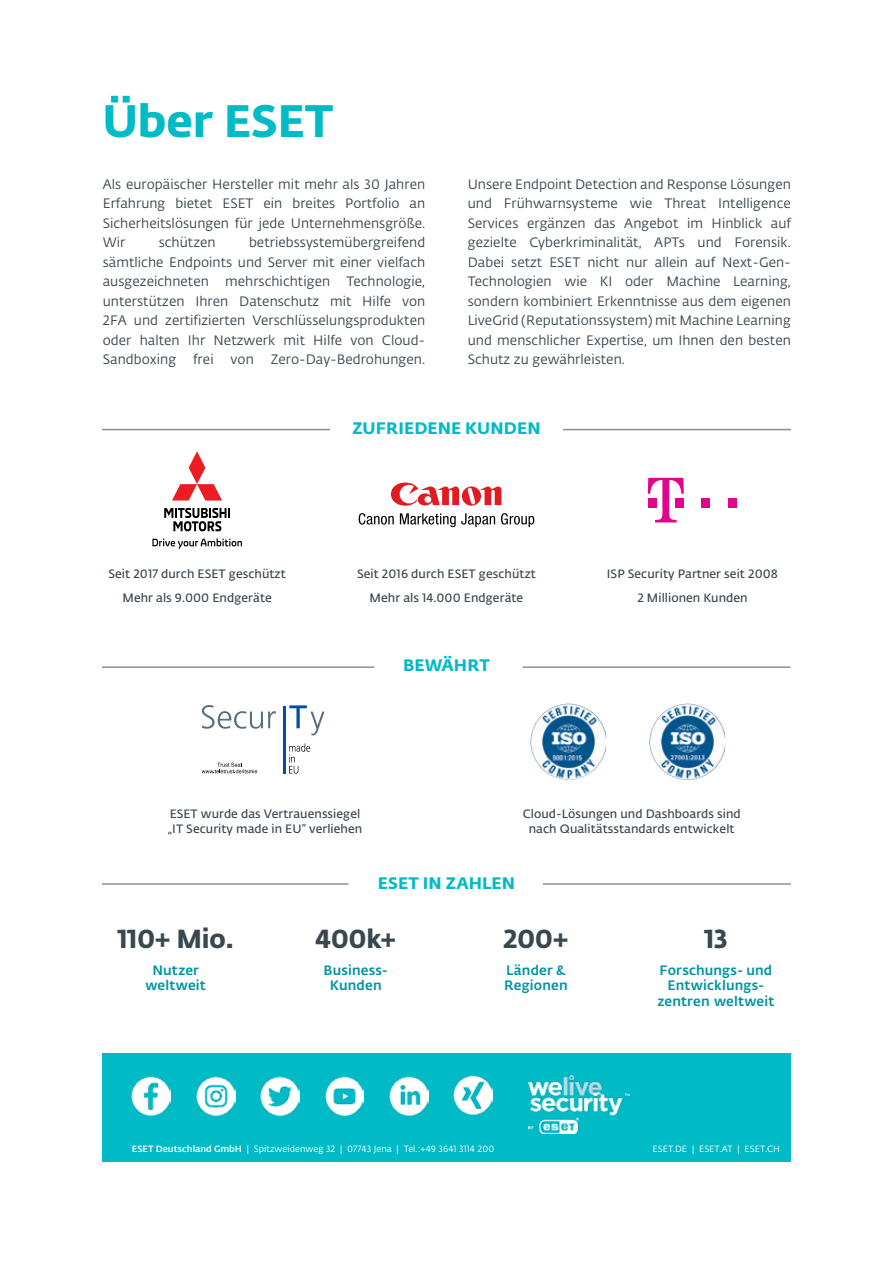
<style>
.page{position:relative;width:893px;height:1263px;background:#fff}
.page>*{position:absolute;margin:0;border:0;box-sizing:border-box;transform-origin:0 0}
.t1{font:45px "Fedra Sans Alt Pro Bold LF";color:#00bac6}
.t2{font:25.8px "Fedra Sans Alt Pro Bold LF";color:#39474f}
.t3{font:16.5px "Fedra Sans Alt Pro Bold LF";letter-spacing:.01em;color:#00bac6}
.t4{font:13.5px/19.5px "Fedra Sans Alt Pro Book LF";letter-spacing:.005em;color:#39474f;text-align:justify}
.t5{font:13.5px/15.8px "Fedra Sans Alt Pro Med LF";letter-spacing:.01em;color:#0094a1;text-align:center}
.t6{font:12px/23.5px "Fedra Sans Alt Pro Demi LF";letter-spacing:.005em;color:#39474f;text-align:center}
.t7{font:9px "Fedra Sans Alt Pro Book LF";letter-spacing:.005em;color:#fff}
.s1{font-family:"Fedra Sans Alt Pro Med LF"}
</style>
<div class="page">
<hr style="left:102px;top:429px;width:228px;height:1px;background:#879197">
<hr style="left:563px;top:429px;width:228px;height:1px;background:#879197">
<svg style="left:202px;top:763px;width:55px;height:11px"></svg>
<hr style="left:283px;top:705px;width:3px;height:68px;background:#034ea2">
<svg style="left:202px;top:705px;width:74px;height:24px"></svg>
<svg style="left:289px;top:705px;width:35px;height:30px"></svg>
<svg style="left:289px;top:743px;width:21px;height:31px"></svg>
<img style="left:530px;top:704px;width:77px;height:76px;border-radius:38px">
<img style="left:649px;top:704px;width:77px;height:76px;border-radius:38px">
<svg style="left:648px;top:478px;width:36px;height:44px"></svg>
<div style="left:675px;top:498px;width:9px;height:9px;background:#e1058c"></div>
<div style="left:701px;top:498px;width:9px;height:9px;background:#e1058c"></div>
<div style="left:728px;top:498px;width:9px;height:9px;background:#e1058c"></div>
<svg style="left:164px;top:508px;width:66px;height:23px"></svg>
<svg style="left:172px;top:451px;width:50px;height:49px"></svg>
<svg style="left:152px;top:538px;width:90px;height:11px"></svg>
<div style="left:102px;top:1053px;width:689px;height:108px;background:#00bac6"></div>
<img style="left:132px;top:1076px;width:39px;height:39px">
<img style="left:196px;top:1076px;width:39px;height:39px">
<img style="left:261px;top:1076px;width:38px;height:39px">
<img style="left:325px;top:1076px;width:39px;height:39px">
<img style="left:389px;top:1076px;width:39px;height:39px">
<img style="left:454px;top:1076px;width:39px;height:39px">
<img style="left:529px;top:1075px;width:100px;height:59px">
<hr style="left:102px;top:666px;width:272px;height:2px;background:#879197">
<hr style="left:523px;top:666px;width:267px;height:2px;background:#879197">
<hr style="left:102px;top:883px;width:246px;height:2px;background:#879197">
<hr style="left:543px;top:883px;width:248px;height:2px;background:#879197">
<svg style="left:391px;top:482px;width:110px;height:24px"></svg>
<svg style="left:359px;top:513px;width:35px;height:12px"></svg>
<svg style="left:400px;top:513px;width:95px;height:14px"></svg>
<svg style="left:501px;top:513px;width:33px;height:14px"></svg>
<h1 class="t1" style="left:102px;top:85px;width:232px">Über ESET</h1>
<p class="t4" style="left:103px;top:174px;width:324px">Als europäischer Hersteller mit mehr als 30 Jahren Erfahrung bietet ESET ein breites Portfolio an Sicherheitslösungen für jede Unternehmensgröße.<br>Wir</p>
<p class="t4" style="left:103px;top:232px;width:324px;text-indent:146px">betriebssystemübergreifend sämtliche Endpoints und Server mit einer vielfach ausgezeichneten mehrschichtigen Technologie, unterstützen Ihren Datenschutz mit Hilfe von 2FA und zertifizierten Verschlüsselungsprodukten oder halten Ihr Netzwerk mit Hilfe von Cloud-Sandboxing</p>
<p class="t4" style="left:159px;top:232px;width:58px">schützen</p>
<p class="t4" style="left:193px;top:349px;width:22px">frei</p>
<p class="t4" style="left:231px;top:349px;width:25px">von</p>
<p class="t4" style="left:271px;top:349px;width:156px">Zero-Day-Bedrohungen.</p>
<p class="t4" style="left:468px;top:174px;width:325px">Unsere Endpoint Detection and Response Lösungen und Frühwarnsysteme wie Threat Intelligence Services ergänzen das Angebot im Hinblick auf gezielte Cyberkriminalität, APTs und Forensik.<br>Dabei setzt ESET nicht nur allein auf Next-Gen-Technologien wie KI oder Machine Learning, sondern kombiniert Erkenntnisse aus dem eigenen LiveGrid (Reputationssystem) mit Machine Learning und menschlicher Expertise, um Ihnen den besten Schutz zu gewährleisten.</p>
<p class="t6" style="left:108px;top:561px;width:179px">Seit 2017 durch ESET geschützt<br>Mehr als 9.000 Endgeräte</p>
<p class="t3" style="left:352px;top:415px;width:190px">ZUFRIEDENE KUNDEN</p>
<p class="t6" style="left:357px;top:561px;width:180px">Seit 2016 durch ESET geschützt<br>Mehr als 14.000 Endgeräte</p>
<p class="t6" style="left:607px;top:561px;width:173px">ISP Security Partner seit 2008<br>2 Millionen Kunden</p>
<p class="t3" style="left:403px;top:652px;width:88px">BEWÄHRT</p>
<p class="t6" style="left:168px;top:805px;width:196px;line-height:15px;text-align:left">ESET wurde das Vertrauenssiegel „IT Security made in EU” verliehen</p>
<p class="t6" style="left:523px;top:805px;width:219px;line-height:15px">Cloud-Lösungen und Dashboards sind nach Qualitätsstandards entwickelt</p>
<h2 class="t2" style="left:118px;top:918px;width:117px">110+ Mio.</h2>
<p class="t5" style="left:145px;top:961px;width:62px">Nutzer weltweit</p>
<p class="t3" style="left:378px;top:870px;width:139px">ESET IN ZAHLEN</p>
<h2 class="t2" style="left:316px;top:918px;width:82px">400k+</h2>
<p class="t5" style="left:324px;top:961px;width:66px">Business-<br>Kunden</p>
<h2 class="t2" style="left:504px;top:918px;width:66px">200+</h2>
<p class="t5" style="left:504px;top:961px;width:65px;text-align:left">Länder &amp;<br>Regionen</p>
<h2 class="t2" style="left:704px;top:918px;width:25px">13</h2>
<p class="t5" style="left:657px;top:961px;width:119px">Forschungs- und<br>Entwicklungs&shy;zentren weltweit</p>
<p class="t7" style="left:132px;top:1142px;width:364px"><span class="s1">ESET Deutschland GmbH</span> | Spitzweidenweg 32 | 07743 Jena | Tel.:+49 3641 3114 200</p>
<p class="t7" style="left:652px;top:1142px;width:129px">ESET.DE | ESET.AT | ESET.CH</p>
</div>
